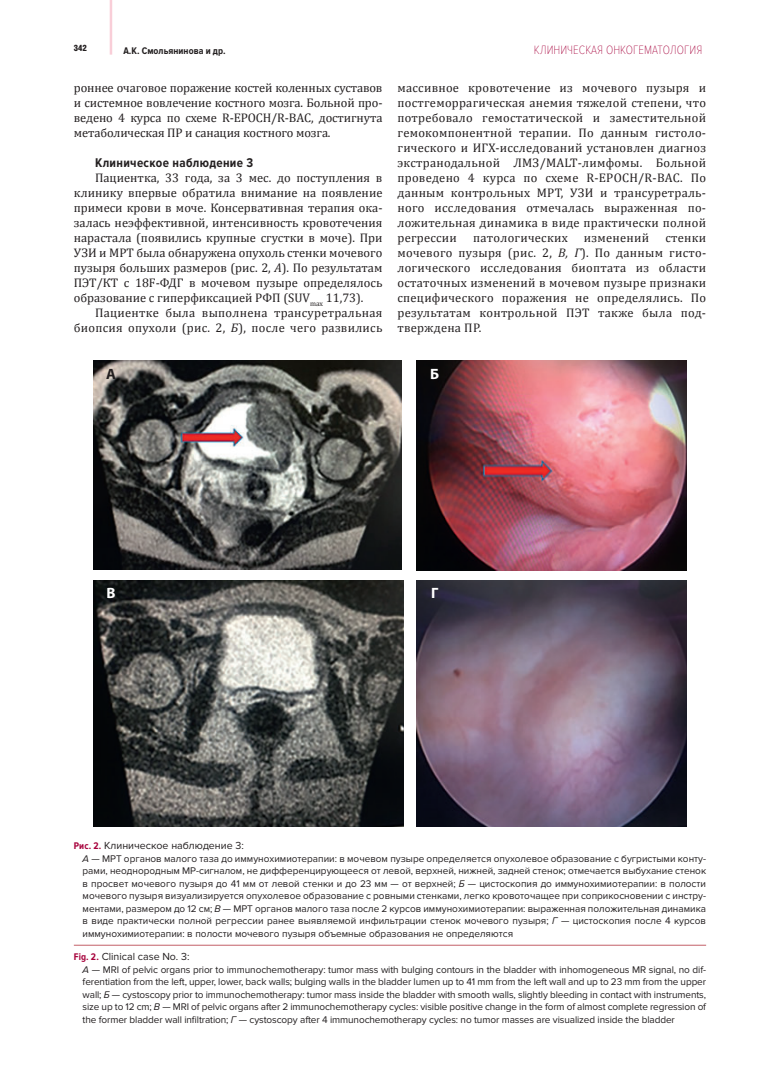
<style>
.page{position:relative;width:780px;height:1088px;background:#fff}
.page>*{position:absolute;margin:0;border:0;box-sizing:border-box;transform-origin:0 0}
.t1{font:700 15px "Myriad Pro";color:#fff}
.t2{font:700 15px "Myriad Pro";color:#231f20}
.t3{font:700 13.12px "Proxima Nova Cond";letter-spacing:.025em;color:#231f20}
.t4{font:12.5px/15px "Cambria";letter-spacing:.02em;color:#231f20;text-align:justify}
.t5{font:100 12.5px "Proxima Nova Cond";letter-spacing:.005em;color:#a7023c}
.t6{font:10.62px "Proxima Nova";color:#231f20}
.t7{font:10px/12.5px "Proxima Nova";letter-spacing:-.005em;color:#231f20;text-align:justify}
.t8{font:700 10px "Proxima Nova Cond";letter-spacing:.005em;color:#231f20}
.t9{font:900 8.75px "Helios Cond";color:#231f20}
.s1{font-style:italic}
.s2{font-family:"Proxima Nova Cond";font-weight:700;font-size:10px;color:#a7023c}
</style>
<div class="page">
<hr style="left:110px;top:0;width:2px;height:55px;background:#f9ced8">
<img style="left:93px;top:361px;width:309px;height:209px">
<img style="left:417px;top:361px;width:269px;height:209px">
<img style="left:93px;top:580px;width:310px;height:246px">
<img style="left:417px;top:580px;width:269px;height:246px">
<hr style="left:74px;top:944px;width:632px;height:2px;background:#cf8086">
<p class="t9" style="left:74px;top:44px;width:15px">342</p>
<p class="t8" style="left:123px;top:46px;width:104px">А.К. Смольянинова и др.</p>
<p class="t5" style="left:534px;top:45px;width:170px">КЛИНИЧЕСКАЯ ОНКОГЕМАТОЛОГИЯ</p>
<p class="t4" style="left:74px;top:80px;width:310px">роннее очаговое поражение костей коленных суставов и системное вовлечение костного мозга. Больной про&shy;ведено 4 курса по схеме R-EPOCH/R-BAC, достигнута метаболическая ПР и санация костного мозга.</p>
<h2 class="t3" style="left:95px;top:158px;width:160px">Клиническое наблюдение 3</h2>
<p class="t4" style="left:74px;top:170px;width:310px;text-indent:21px">Пациентка, 33 года, за 3 мес. до поступления в клинику впервые обратила внимание на появление примеси крови в моче. Консервативная терапия ока&shy;залась неэффективной, интенсивность кровотечения нарастала (появились крупные сгустки в моче). При УЗИ и МРТ была обнаружена опухоль стенки мочевого пузыря больших размеров (рис. 2, <span class="s1">А</span>). По результатам ПЭТ/КТ с 18F-ФДГ в мочевом пузыре определялось образование с гиперфиксацией РФП (SUV<sub>max</sub> 11,73).</p>
<p class="t4" style="left:74px;top:305px;width:310px;text-align:right">Пациентке была выполнена трансуретральная биопсия опухоли (рис. 2, <span class="s1">Б</span>), после чего развились</p>
<h1 class="t2" style="left:106px;top:368px;width:11px">А</h1>
<p class="t4" style="left:397px;top:80px;width:310px">массивное кровотечение из мочевого пузыря и постгеморрагическая анемия тяжелой степени, что потребовало гемостатической и заместительной гемокомпонентной терапии. По данным гистоло&shy;гического и ИГХ- исследований установлен диагноз экстранодальной ЛМЗ/MALT-лимфомы. Больной проведено 4 курса по схеме R-EPOCH/R-BAC. По данным контрольных МРТ, УЗИ и трансуретраль&shy;ного исследования отмечалась выраженная по&shy;ложительная динамика в виде практически полной регрессии</p>
<p class="t4" style="left:473px;top:230px;width:96px">патологических</p>
<p class="t4" style="left:584px;top:230px;width:67px">изменений</p>
<p class="t4" style="left:397px;top:230px;width:310px;text-indent:268px">стенки мочевого пузыря (рис. 2, <span class="s1">В, Г</span>). По данным гисто&shy;логического исследования биоптата из области остаточных изменений в мочевом пузыре признаки специфического поражения не определялись. По результатам контрольной ПЭТ также была под&shy;тверждена ПР.</p>
<h1 class="t1" style="left:430px;top:368px;width:11px">Б</h1>
<h1 class="t1" style="left:107px;top:587px;width:11px">В</h1>
<h1 class="t1" style="left:431px;top:587px;width:9px">Г</h1>
<p class="t6" style="left:74px;top:842px;width:171px"><span class="s2">Рис. 2.</span> Клиническое наблюдение 3:</p>
<p class="t7" style="left:83px;top:853px;width:625px"><span class="s1">А</span> — МРТ органов малого таза до иммунохимиотерапии: в мочевом пузыре определяется опухолевое образование с бугристыми конту&shy;рами, неоднородным МР-сигналом, не дифференцирующееся от левой, верхней, нижней, задней стенок; отмечается выбухание стенок в просвет мочевого пузыря до 41 мм от левой стенки и до 23 мм — от верхней; <span class="s1">Б</span> — цистоскопия до иммунохимиотерапии: в полости мочевого пузыря визуализируется опухолевое образование с ровными стенками, легко кровоточащее при соприкосновении с инстру&shy;ментами, размером до 12 см; <span class="s1">В</span> — МРТ органов малого таза после 2 курсов иммунохимиотерапии: выраженная положительная динамика в виде практически полной регрессии ранее выявляемой инфильтрации стенок мочевого пузыря; <span class="s1">Г</span> — цистоскопия после 4 курсов иммунохимиотерапии: в полости мочевого пузыря объемные образования не определяются</p>
<p class="t6" style="left:74px;top:952px;width:117px"><span class="s2">Fig. 2.</span> Clinical case No. 3:</p>
<p class="t7" style="left:83px;top:963px;width:625px"><span class="s1">А</span> — MRI of pelvic organs prior to immunochemotherapy: tumor mass with bulging contours in the bladder with inhomogeneous MR signal, no dif&shy;ferentiation from the left, upper, lower, back walls; bulging walls in the bladder lumen up to 41 mm from the left wall and up to 23 mm from the upper wall; <span class="s1">Б</span> — cystoscopy prior to immunochemotherapy: tumor mass inside the bladder with smooth walls, slightly bleeding in contact with instruments, size up to 12 cm; <span class="s1">В</span> — MRI of pelvic organs after 2 immunochemotherapy cycles: visible positive change in the form of almost complete regression of the former bladder wall infiltration; <span class="s1">Г</span> — cystoscopy after 4 immunochemotherapy cycles: no tumor masses are visualized inside the bladder</p>
</div>
